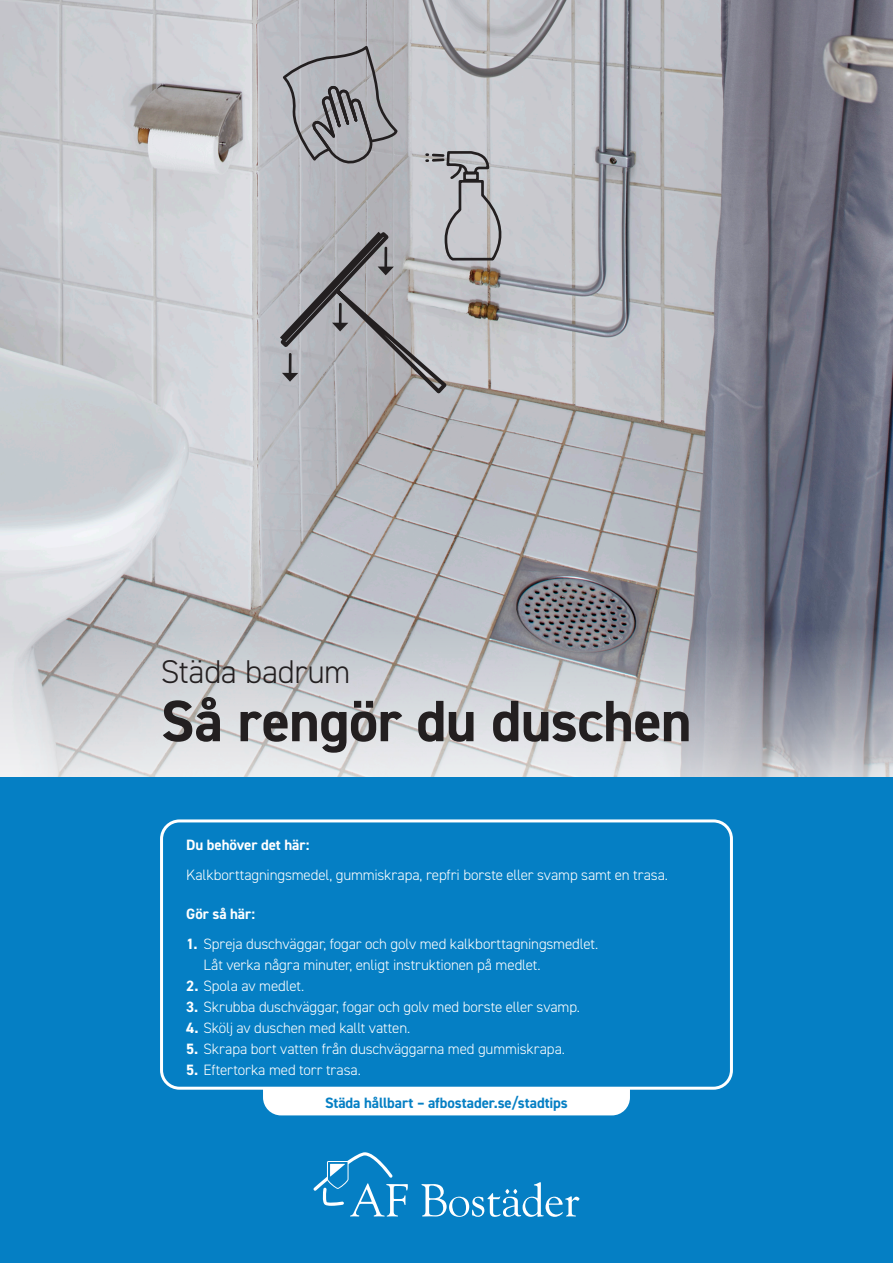
<style>
.page{position:relative;width:893px;height:1263px;background:#fff}
.page>*{position:absolute;margin:0;border:0;box-sizing:border-box;transform-origin:0 0}
.t1{font:700 58.5px "DIN2014";letter-spacing:-.01em;color:#231f20}
.t2{font:300 33px "DIN2014";letter-spacing:-.01em;color:#231f20}
.t3{font:300 15px "DIN2014";letter-spacing:-.01em;color:#fff}
.t4{font:700 15px "DIN2014";letter-spacing:-.005em;color:#057fc4}
.t5{font:700 15px "DIN2014";letter-spacing:-.005em;color:#fff}
.s1{font-weight:700}
</style>
<div class="page">
<img style="left:0;top:0;width:893px;height:777px">
<div style="left:0;top:777px;width:893px;height:486px;background:#057fc4"></div>
<div style="left:263px;top:1061px;width:367px;height:54px;background:#fff;border-radius:18px"></div>
<div style="left:162px;top:821px;width:569px;height:267px;background:#057fc4;border-radius:18px"></div>
<div style="left:160px;top:819px;width:573px;height:271px;border:3px solid #fff;border-radius:18px"></div>
<svg style="left:313px;top:1152px;width:95px;height:65px"></svg>
<svg style="left:421px;top:1182px;width:158px;height:35px"></svg>
<svg style="left:280px;top:47px;width:234px;height:350px;background:#aeaeb2"></svg>
<p class="t2" style="left:161px;top:651px;width:191px">Städa badrum</p>
<p class="t1" style="left:161px;top:682px;width:532px">Så rengör du duschen</p>
<p class="t5" style="left:186px;top:834px;width:125px">Du behöver det här:</p>
<p class="t3" style="left:186px;top:865px;width:483px">Kalkborttagningsmedel, gummiskrapa, repfri borste eller svamp samt en trasa.</p>
<p class="t5" style="left:186px;top:903px;width:70px">Gör så här:</p>
<p class="t3" style="left:186px;top:934px;width:413px"><span class="s1">1.</span> Spreja duschväggar, fogar och golv med kalkborttagningsmedlet.</p>
<p class="t3" style="left:203px;top:955px;width:339px">Låt verka några minuter, enligt instruktionen på medlet.</p>
<p class="t3" style="left:186px;top:976px;width:119px"><span class="s1">2.</span> Spola av medlet.</p>
<p class="t3" style="left:186px;top:997px;width:395px"><span class="s1">3.</span> Skrubba duschväggar, fogar och golv med borste eller svamp.</p>
<p class="t3" style="left:186px;top:1018px;width:226px"><span class="s1">4.</span> Skölj av duschen med kallt vatten.</p>
<p class="t3" style="left:186px;top:1039px;width:380px"><span class="s1">5.</span> Skrapa bort vatten från duschväggarna med gummiskrapa.</p>
<p class="t3" style="left:186px;top:1060px;width:176px"><span class="s1">5.</span> Eftertorka med torr trasa.</p>
<p class="t4" style="left:325px;top:1092px;width:244px">Städa hållbart – afbostader.se/stadtips</p>
</div>
